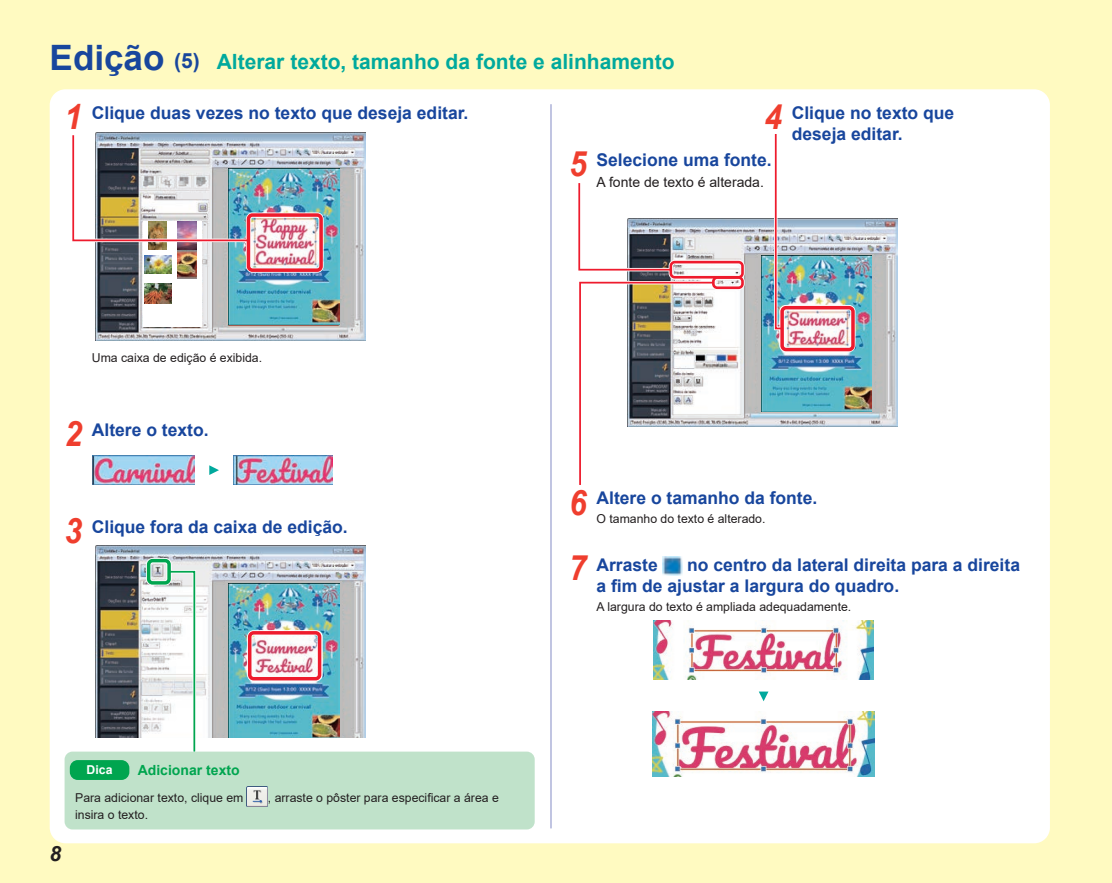
<style>
.page{position:relative;width:1112px;height:883px;background:#fff}
.page>*{position:absolute;margin:0;border:0;box-sizing:border-box;transform-origin:0 0}
.t1{font:italic 700 35px "Arial";color:#ef3e2e;scale:.9 1}
.t2{font:700 21px "Arial";color:#00a99d}
.t3{font:italic 700 21px "Arial";color:#231f20}
.t4{font:700 17.5px/21px "Arial";color:#18469d}
.t5{font:14px "Arial";color:#231f20}
.t6{font:700 14px "Arial";color:#00a54f}
.t7{font:12.25px "Arial";color:#231f20}
.t8{font:700 12.25px "Arial";color:#fff}
.s1{font-size:35px;color:#18469d}
.s2{color:#18469d}
</style>
<div class="page">
<div style="left:0;top:0;width:1111px;height:883px;background:#fffac1"></div>
<div style="left:50px;top:89px;width:999px;height:754px;background:#fff;border-radius:16px"></div>
<div style="left:65px;top:752px;width:469px;height:77px;background:#c0e2ca;border-radius:8px"></div>
<img style="left:628px;top:218px;width:269px;height:208px">
<div style="left:758px;top:254px;width:115px;height:158px;background:linear-gradient(to bottom,#bdbcbb,#bdbcbb)"></div>
<img style="left:761px;top:256px;width:110px;height:155px">
<img style="left:96px;top:132px;width:270px;height:208px">
<img style="left:228px;top:169px;width:111px;height:156px">
<div style="left:143px;top:221px;width:58px;height:106px;background:#fff"></div>
<svg style="left:171px;top:255px;width:1px;height:19px"></svg>
<svg style="left:177px;top:278px;width:20px;height:1px"></svg>
<svg style="left:177px;top:251px;width:20px;height:27px"></svg>
<svg style="left:171px;top:283px;width:1px;height:21px"></svg>
<img style="left:144px;top:283px;width:27px;height:21px">
<img style="left:178px;top:251px;width:18px;height:27px">
<img style="left:178px;top:244px;width:18px;height:5px">
<img style="left:144px;top:255px;width:27px;height:19px">
<img style="left:149px;top:244px;width:18px;height:5px">
<img style="left:96px;top:546px;width:270px;height:192px">
<svg style="left:225px;top:581px;width:117px;height:157px"></svg>
<img style="left:228px;top:583px;width:111px;height:155px">
<img style="left:662px;top:556px;width:20px;height:20px">
<div style="left:70px;top:760px;width:59px;height:20px;background:#00a54f;border-radius:8px"></div>
<img style="left:247px;top:787px;width:21px;height:19px">
<hr style="left:550px;top:104px;width:1px;height:724px;background:#848cc5">
<img style="left:93px;top:455px;width:101px;height:30px">
<img style="left:234px;top:456px;width:98px;height:28px">
<svg style="left:209px;top:465px;width:10px;height:10px"></svg>
<svg style="left:759px;top:692px;width:9px;height:9px"></svg>
<img style="left:653px;top:620px;width:220px;height:60px">
<img style="left:652px;top:711px;width:222px;height:65px">
<div style="left:779px;top:305px;width:76px;height:47px;border:5px solid #fff;border-radius:4px"></div>
<div style="left:246px;top:212px;width:77px;height:61px;border:5px solid #fff;border-radius:4px"></div>
<div style="left:668px;top:260px;width:76px;height:19px;border:4px solid #fff;border-radius:4px"></div>
<div style="left:146px;top:558px;width:26px;height:28px;border:5px solid #fff;border-radius:4px"></div>
<div style="left:711px;top:275px;width:33px;height:15px;border:4px solid #fff;border-radius:4px"></div>
<div style="left:247px;top:630px;width:75px;height:51px;border:5px solid #fff;border-radius:4px"></div>
<div style="left:780px;top:306px;width:74px;height:45px;border:4px solid #ee1b2d;border-radius:4px"></div>
<svg style="left:772px;top:134px;width:13px;height:198px"></svg>
<svg style="left:166px;top:568px;width:32px;height:184px"></svg>
<div style="left:247px;top:213px;width:76px;height:59px;border:4px solid #ee1b2d;border-radius:4px"></div>
<div style="left:669px;top:261px;width:74px;height:18px;border:3px solid #ee1b2d;border-radius:4px"></div>
<div style="left:147px;top:559px;width:24px;height:26px;border:4px solid #00a54f;border-radius:4px"></div>
<div style="left:712px;top:276px;width:31px;height:13px;border:3px solid #ee1b2d;border-radius:4px"></div>
<div style="left:248px;top:631px;width:73px;height:49px;border:4px solid #ee1b2d;border-radius:4px"></div>
<img style="left:72px;top:132px;width:180px;height:112px">
<svg style="left:578px;top:183px;width:96px;height:90px"></svg>
<svg style="left:579px;top:279px;width:137px;height:206px"></svg>
<p class="t2" style="left:50px;top:47px;width:626px"><span class="s1">Edição</span> <span class="s2">(5)</span> Alterar texto, tamanho da fonte e alinhamento</p>
<h1 class="t1" style="left:64px;top:93px;width:21px">1</h1>
<p class="t4" style="left:92px;top:103px;width:378px">Clique duas vezes no texto que deseja editar.</p>
<h1 class="t1" style="left:569px;top:140px;width:21px">5</h1>
<h1 class="t1" style="left:764px;top:93px;width:21px">4</h1>
<p class="t4" style="left:596px;top:150px;width:177px">Selecione uma fonte.</p>
<p class="t5" style="left:596px;top:172px;width:169px">A fonte de texto é alterada.</p>
<p class="t4" style="left:791px;top:103px;width:164px">Clique no texto que deseja editar.</p>
<p class="t7" style="left:92px;top:349px;width:172px">Uma caixa de edição é exibida.</p>
<h1 class="t1" style="left:64px;top:410px;width:21px">2</h1>
<p class="t4" style="left:92px;top:419px;width:118px">Altere o texto.</p>
<h1 class="t1" style="left:64px;top:508px;width:21px">3</h1>
<p class="t4" style="left:92px;top:517px;width:257px">Clique fora da caixa de edição.</p>
<p class="t3" style="left:50px;top:840px;width:13px">8</p>
<p class="t8" style="left:87px;top:761px;width:27px">Dica</p>
<p class="t6" style="left:138px;top:760px;width:103px">Adicionar texto</p>
<p class="t7" style="left:75px;top:789px;width:170px">Para adicionar texto, clique em</p>
<p class="t7" style="left:268px;top:789px;width:232px">, arraste o pôster para especificar a área e</p>
<p class="t7" style="left:75px;top:807px;width:74px">insira o texto.</p>
<h1 class="t1" style="left:569px;top:480px;width:21px">6</h1>
<p class="t4" style="left:596px;top:487px;width:222px">Altere o tamanho da fonte.</p>
<p class="t7" style="left:596px;top:510px;width:170px">O tamanho do texto é alterado.</p>
<h1 class="t1" style="left:569px;top:545px;width:21px">7</h1>
<p class="t4" style="left:596px;top:554px;width:63px">Arraste</p>
<p class="t4" style="left:596px;top:554px;width:425px;text-indent:91px">no centro da lateral direita para a direita a fim de ajustar a largura do quadro.</p>
<p class="t7" style="left:596px;top:598px;width:256px">A largura do texto é ampliada adequadamente.</p>
</div>
